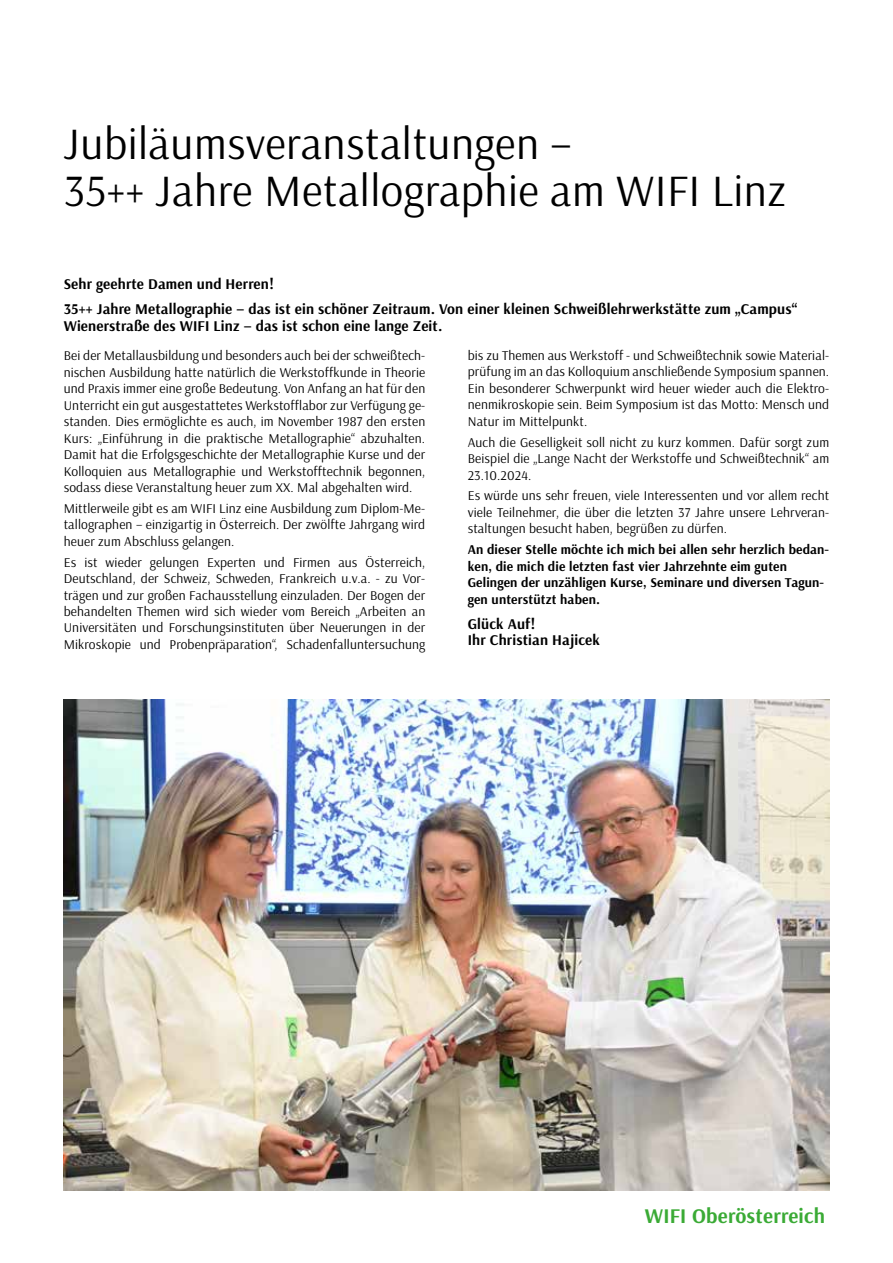
<style>
.page{position:relative;width:893px;height:1263px;background:#fff}
.page>*{position:absolute;margin:0;border:0;box-sizing:border-box;transform-origin:0 0}
.t1{font:45px/46.5px "Arsenal Two";letter-spacing:.01em;color:#000}
.t2{font:700 21px "Arsenal Two";letter-spacing:.01em;color:#3aaa35}
.t3{font:700 15px/25px "Arsenal Two";letter-spacing:.01em;color:#000}
.t4{font:13.5px/16.5px "Arsenal Two";letter-spacing:.01em;color:#000;text-align:justify}
.t5{font:700 13.5px/16.5px "Arsenal Two";letter-spacing:.01em;color:#000}
</style>
<div class="page">
<img style="left:64px;top:699px;width:765px;height:492px">
<h1 class="t1" style="left:64px;top:121px;width:724px">Jubiläumsveranstaltungen –<br>35++ Jahre Metallographie am WIFI Linz</h1>
<p class="t3" style="left:64px;top:272px;width:735px">Sehr geehrte Damen und Herren!<br>35++ Jahre Metallographie – das ist ein schöner Zeitraum. Von einer kleinen Schweißlehrwerkstätte zum „Campus“</p>
<p class="t3" style="left:64px;top:314px;width:380px">Wienerstraße des WIFI Linz – das ist schon eine lange Zeit.</p>
<p class="t4" style="left:64px;top:347px;width:363px">Bei der Metallausbildung und besonders auch bei der schweißtech&shy;nischen Ausbildung hatte natürlich die Werkstoffkunde in Theorie und Praxis immer eine große Bedeutung. Von Anfang an hat für den Unterricht ein gut ausgestattetes Werkstofflabor zur Verfügung ge&shy;standen. Dies ermöglichte es auch, im November 1987 den ersten Kurs: „Einführung in die praktische Metallographie“ abzuhalten.<br>Damit hat die Erfolgsgeschichte der Metallographie Kurse und der Kolloquien aus Metallographie und Werkstofftechnik begonnen, sodass diese Veranstaltung heuer zum XX. Mal abgehalten wird.</p>
<p class="t4" style="left:64px;top:500px;width:363px">Mittlerweile gibt es am WIFI Linz eine Ausbildung zum Diplom-Me&shy;tallographen – einzigartig in Österreich. Der zwölfte Jahrgang wird heuer zum Abschluss gelangen.</p>
<p class="t4" style="left:64px;top:554px;width:363px">Es ist wieder gelungen Experten und Firmen aus Österreich, Deutschland, der Schweiz, Schweden, Frankreich u.v.a. - zu Vor&shy;trägen und zur großen Fachausstellung einzuladen. Der Bogen der behandelten Themen wird sich wieder vom Bereich „Arbeiten an Universitäten und Forschungsinstituten über Neuerungen in der Mikroskopie und Probenpräparation“, Schadenfalluntersuchung</p>
<p class="t4" style="left:468px;top:347px;width:363px">bis zu Themen aus Werkstoff - und Schweißtechnik sowie Material&shy;prüfung im an das Kolloquium anschließende Symposium spannen.<br>Ein besonderer Schwerpunkt wird heuer wieder auch die Elektro&shy;nenmikroskopie sein. Beim Symposium ist das Motto: Mensch und Natur im Mittelpunkt.</p>
<p class="t4" style="left:468px;top:434px;width:363px">Auch die Geselligkeit soll nicht zu kurz kommen. Dafür sorgt zum Beispiel die „Lange Nacht der Werkstoffe und Schweißtechnik“ am 23.10.2024.</p>
<p class="t4" style="left:468px;top:488px;width:363px">Es würde uns sehr freuen, viele Interessenten und vor allem recht viele Teilnehmer, die über die letzten 37 Jahre unsere Lehrveran&shy;staltungen besucht haben, begrüßen zu dürfen.</p>
<p class="t5" style="left:468px;top:542px;width:363px">An dieser Stelle möchte ich mich bei allen sehr herzlich bedan&shy;ken, die mich die letzten fast vier Jahrzehnte eim guten Gelingen der unzähligen Kurse, Seminare und diversen Tagun&shy;gen unterstützt haben.</p>
<p class="t3" style="left:468px;top:616px;width:134px;line-height:16.5px">Glück Auf!<br>Ihr Christian Hajicek</p>
<h2 class="t2" style="left:645px;top:1203px;width:182px">WIFI Oberösterreich</h2>
</div>
